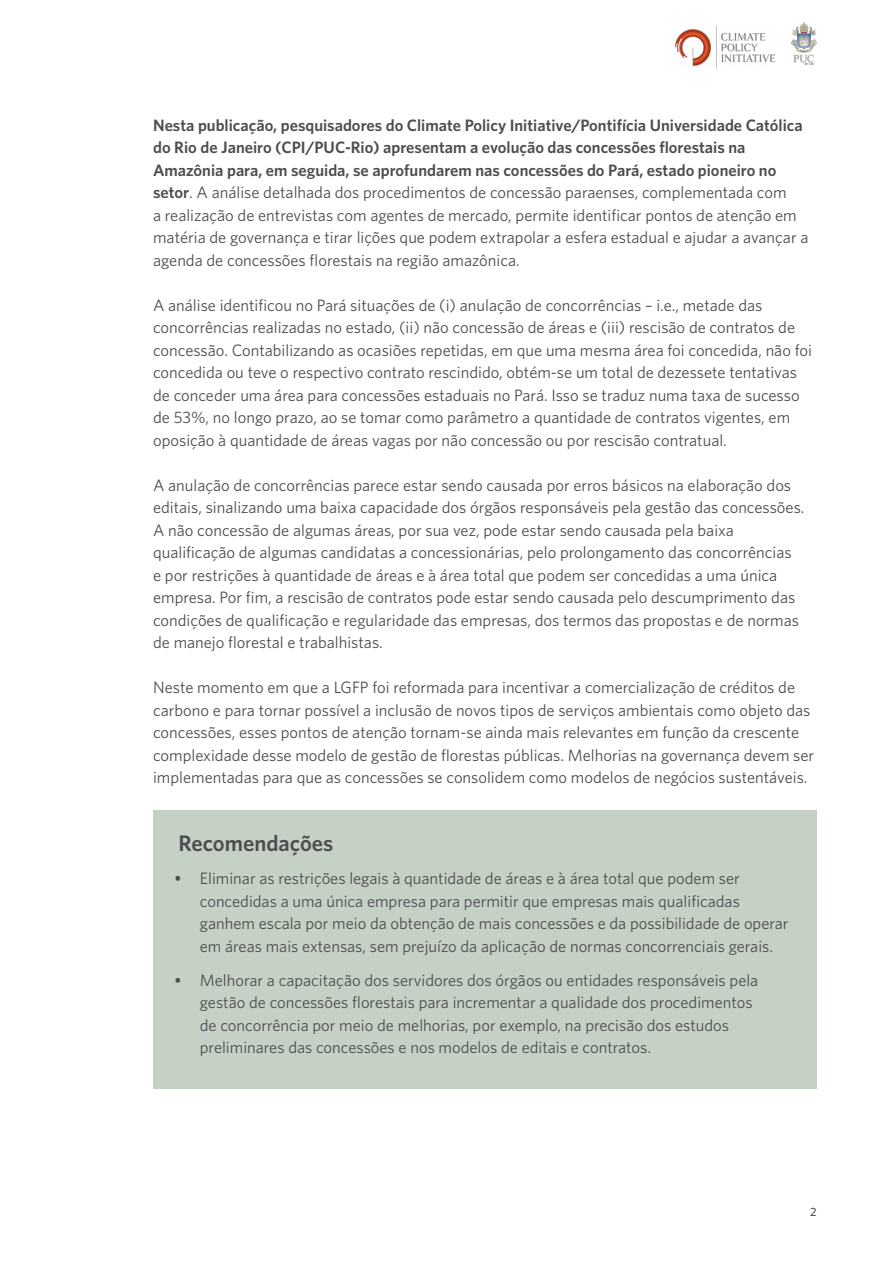
<style>
.page{position:relative;width:893px;height:1263px;background:#fff}
.page>*{position:absolute;margin:0;border:0;box-sizing:border-box;transform-origin:0 0}
.t1{font:600 22.5px "Whitney";color:#4d4d4f}
.t2{font:16.5px/22.5px "Whitney";color:#4d4d4f}
.t3{font:500 12px "Whitney";color:#4d4d4f}
.s1{font-weight:600}
.s2{font-weight:500}
</style>
<div class="page">
<img style="left:792px;top:22px;width:24px;height:43px">
<img style="left:675px;top:27px;width:99px;height:41px">
<div style="left:153px;top:810px;width:663px;height:66px;background:#c4d1c4"></div>
<div style="left:153px;top:871px;width:663px;height:105px;background:#c4d1c4"></div>
<div style="left:153px;top:972px;width:663px;height:117px;background:#c4d1c4"></div>
<p class="t2" style="left:153px;top:113px;width:657px"><span class="s1">Nesta publicação, pesquisadores do Climate Policy Initiative/Pontifícia Universidade Católica do Rio de Janeiro (CPI/PUC-Rio) apresentam a evolução das concessões florestais na Amazônia para, em seguida, se aprofundarem nas concessões do Pará, estado pioneiro no setor</span>. A análise detalhada dos procedimentos de concessão paraenses, complementada com<br>a realização de entrevistas com agentes de mercado, permite identificar pontos de atenção em matéria de governança e tirar lições que podem extrapolar a esfera estadual e ajudar a avançar a agenda de concessões florestais na região amazônica.</p>
<p class="t2" style="left:153px;top:293px;width:660px">A análise identificou no Pará situações de (i) anulação de concorrências – i.e., metade das concorrências realizadas no estado, (ii) não concessão de áreas e (iii) rescisão de contratos de concessão. Contabilizando as ocasiões repetidas, em que uma mesma área foi concedida, não foi concedida ou teve o respectivo contrato rescindido, obtém-se um total de dezessete tentativas de conceder uma área para concessões estaduais no Pará. Isso se traduz numa taxa de sucesso de 53%, no longo prazo, ao se tomar como parâmetro a quantidade de contratos vigentes, em oposição à quantidade de áreas vagas por não concessão ou por rescisão contratual.</p>
<p class="t2" style="left:153px;top:473px;width:653px">A anulação de concorrências parece estar sendo causada por erros básicos na elaboração dos editais, sinalizando uma baixa capacidade dos órgãos responsáveis pela gestão das concessões.<br>A não concessão de algumas áreas, por sua vez, pode estar sendo causada pela baixa qualificação de algumas candidatas a concessionárias, pelo prolongamento das concorrências<br>e por restrições à quantidade de áreas e à área total que podem ser concedidas a uma única empresa. Por fim, a rescisão de contratos pode estar sendo causada pelo descumprimento das condições de qualificação e regularidade das empresas, dos termos das propostas e de normas de manejo florestal e trabalhistas.</p>
<p class="t2" style="left:153px;top:676px;width:663px">Neste momento em que a LGFP foi reformada para incentivar a comercialização de créditos de carbono e para tornar possível a inclusão de novos tipos de serviços ambientais como objeto das concessões, esses pontos de atenção tornam-se ainda mais relevantes em função da crescente complexidade desse modelo de gestão de florestas públicas. Melhorias na governança devem ser implementadas para que as concessões se consolidem como modelos de negócios sustentáveis.</p>
<h1 class="t1" style="left:179px;top:828px;width:156px">Recomendações</h1>
<p class="t2" style="left:200px;top:867px;width:590px;text-indent:-26px"><span class="s2">•</span> Eliminar as restrições legais à quantidade de áreas e à área total que podem ser concedidas a uma única empresa para permitir que empresas mais qualificadas ganhem escala por meio da obtenção de mais concessões e da possibilidade de operar em áreas mais extensas, sem prejuízo da aplicação de normas concorrenciais gerais.</p>
<p class="t2" style="left:200px;top:968px;width:560px;text-indent:-26px"><span class="s2">•</span> Melhorar a capacitação dos servidores dos órgãos ou entidades responsáveis pela gestão de concessões florestais para incrementar a qualidade dos procedimentos de concorrência por meio de melhorias, por exemplo, na precisão dos estudos preliminares das concessões e nos modelos de editais e contratos.</p>
<p class="t3" style="left:810px;top:1204px;width:8px">2</p>
</div>
